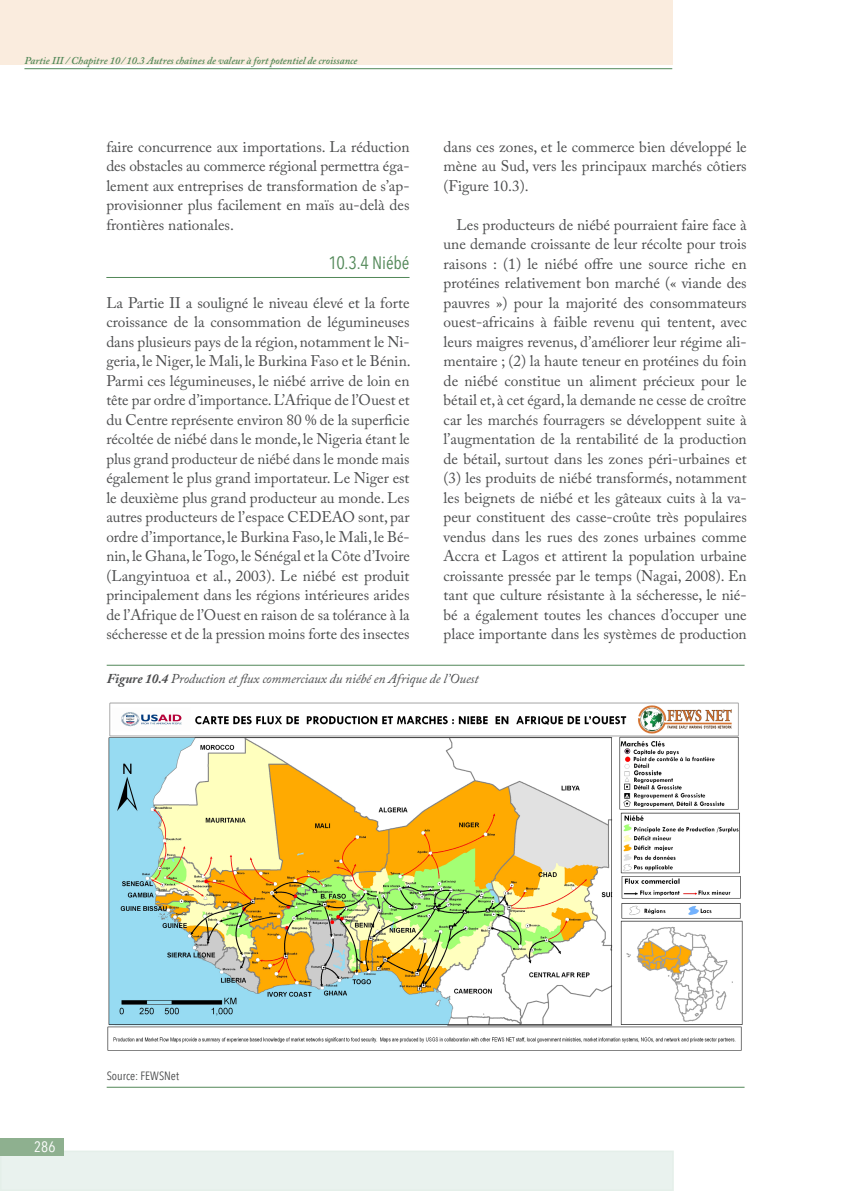
<style>
.page{position:relative;width:851px;height:1191px;background:#fff}
.page>*{position:absolute;margin:0;border:0;box-sizing:border-box;transform-origin:0 0}
.Chapter_headline3{font:18px "Avenir Next Condensed";letter-spacing:-.005em;color:#528858}
.Text_Absatz{font:15.3px/19.5px "Adobe Caslon Pro";color:#4b4c4d;text-align:justify}
.Text{font:15.3px/19.5px "Adobe Caslon Pro";color:#4b4c4d;text-align:justify}
.t1{font:15px "Avenir Next Condensed";color:#fff}
.Figure_Headline{font:italic 13.5px "Adobe Caslon Pro";letter-spacing:-.01em;color:#4b4c4d}
.Figure_unten{font:12px "Avenir Next Condensed";color:#4b4c4d}
.t2{font:italic 600 10.5px "Adobe Caslon Pro";color:#528858}
.s1{font-weight:700}
</style>
<div class="page">
<div style="left:0;top:1150px;width:673px;height:41px;background:#e9f2ee"></div>
<div style="left:0;top:1138px;width:63px;height:17px;background:#8eb08f"></div>
<div style="left:0;top:0;width:672px;height:64px;background:#faecde"></div>
<hr style="left:24px;top:68px;width:648px;height:1px;background:#528858">
<hr style="left:106px;top:277px;width:303px;height:1px;background:#528858">
<img style="left:107px;top:702px;width:636px;height:349px">
<hr style="left:107px;top:665px;width:637px;height:1px;background:#528858">
<hr style="left:107px;top:1086px;width:637px;height:1px;background:#528858">
<p class="t2" style="left:24px;top:54px;width:334px">Partie III / Chapitre 10 /10.3 Autres chaînes de valeur à fort potentiel de croissance</p>
<p class="Text_Absatz" style="left:106px;top:136px;width:304px">faire concurrence aux importations. La réduction des obstacles au commerce régional permettra éga&shy;lement aux entreprises de transformation de s’ap&shy;provisionner plus facilement en maïs au-delà des frontières nationales.</p>
<p class="Chapter_headline3" style="left:328px;top:251px;width:82px">10.3.4 Niébé</p>
<p class="Text" style="left:106px;top:292px;width:306px">La Partie II a souligné le niveau élevé et la forte croissance de la consommation de légumineuses dans plusieurs pays de la région, notamment le Ni&shy;geria, le Niger, le Mali, le Burkina Faso et le Bénin.<br>Parmi ces légumineuses, le niébé arrive de loin en tête par ordre d’importance. L’Afrique de l’Ouest et du Centre représente environ 80 % de la superficie récoltée de niébé dans le monde, le Nigeria étant le plus grand producteur de niébé dans le monde mais également le plus grand importateur. Le Niger est le deuxième plus grand producteur au monde. Les autres producteurs de l’espace CEDEAO sont, par ordre d’importance, le Burkina Faso, le Mali, le Bé&shy;nin, le Ghana, le Togo, le Sénégal et la Côte d’Ivoire (Langyintuoa et al., 2003). Le niébé est produit principalement dans les régions intérieures arides de l’Afrique de l’Ouest en raison de sa tolérance à la sécheresse et de la pression moins forte des insectes</p>
<p class="Text" style="left:443px;top:136px;width:304px">dans ces zones, et le commerce bien développé le mène au Sud, vers les principaux marchés côtiers (Figure 10.3).</p>
<p class="Text_Absatz" style="left:443px;top:214px;width:305px;text-indent:13px">Les producteurs de niébé pourraient faire face à une demande croissante de leur récolte pour trois raisons : (1) le niébé offre une source riche en protéines relativement bon marché (« viande des pauvres ») pour la majorité des consommateurs ouest-africains à faible revenu qui tentent, avec leurs maigres revenus, d’améliorer leur régime ali&shy;mentaire ; (2) la haute teneur en protéines du foin de niébé constitue un aliment précieux pour le bétail et, à cet égard, la demande ne cesse de croître car les marchés fourragers se développent suite à l’augmentation de la rentabilité de la production de bétail, surtout dans les zones péri-urbaines et (3) les produits de niébé transformés, notamment les beignets de niébé et les gâteaux cuits à la va&shy;peur constituent des casse-croûte très populaires vendus dans les rues des zones urbaines comme Accra et Lagos et attirent la population urbaine croissante pressée par le temps (Nagai, 2008). En tant que culture résistante à la sécheresse, le nié&shy;bé a également toutes les chances d’occuper une place importante dans les systèmes de production</p>
<p class="Figure_Headline" style="left:107px;top:670px;width:373px"><span class="s1">Figure 10.4</span> Production et flux commerciaux du niébé en Afrique de l’Ouest</p>
<p class="t1" style="left:34px;top:1137px;width:23px">286</p>
<p class="Figure_unten" style="left:107px;top:1068px;width:74px">Source: FEWSNet</p>
</div>
